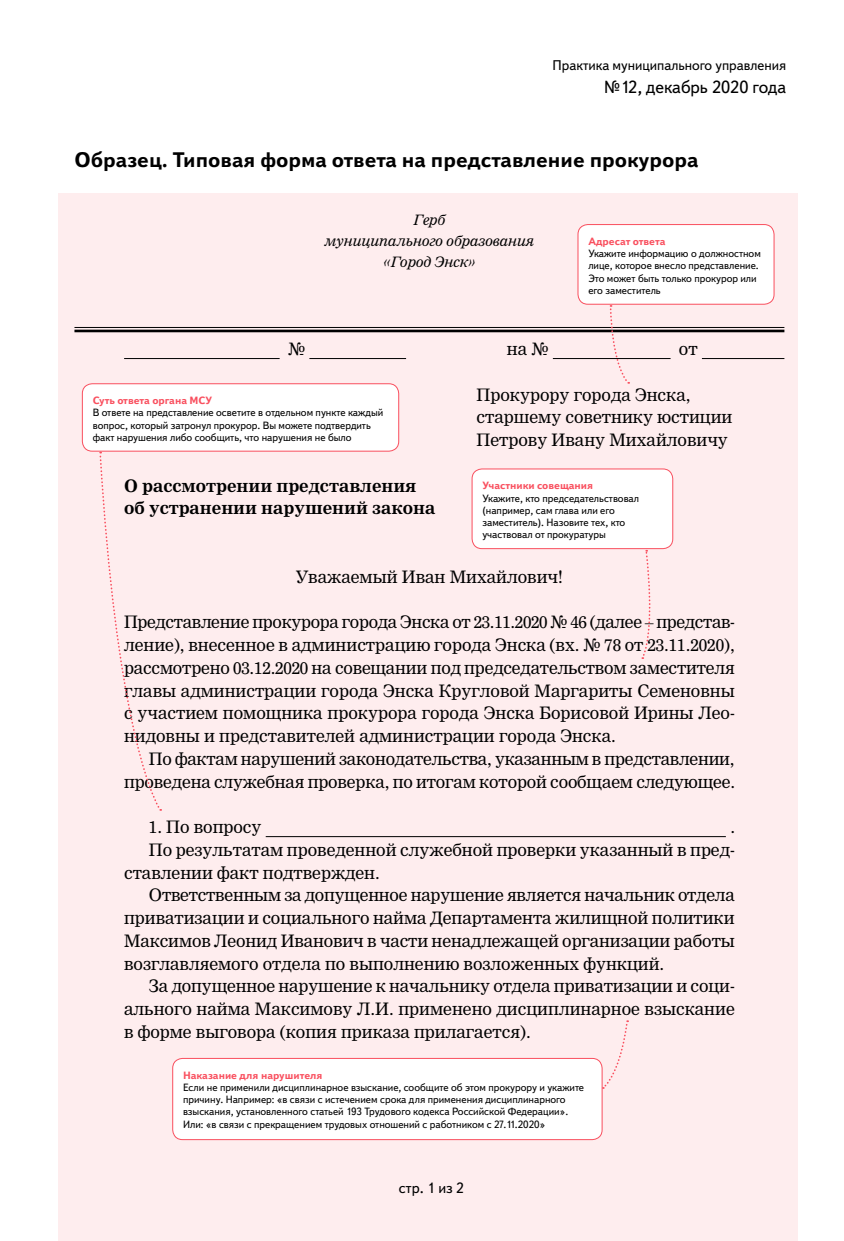
<style>
.page{position:relative;width:844px;height:1241px;background:#fff}
.page>*{position:absolute;margin:0;border:0;box-sizing:border-box;transform-origin:0 0}
.t1{font:700 21px "Textbook New";color:#000}
.t2{font:17.5px "Textbook New";color:#000}
.t3{font:16.8px/22.8px "Nimrod Cyr";color:#000}
.t4{font:700 16.8px/22.8px "Nimrod Cyr";color:#000}
.t5{font:14.88px "Textbook New";color:#000}
.t6{font:14px/21px "Nimrod Cyr MT Inclined";color:#000;text-align:center}
.t7{font:14px "Textbook New";color:#000}
.t8{font:10.5px/12.2px "Textbook New";color:#000}
.t9{font:700 10.5px "Textbook New";color:#f94f5e}
</style>
<div class="page">
<div style="left:58px;top:193px;width:739px;height:1047px;background:#feedee"></div>
<hr style="left:74px;top:327px;width:710px;height:1px;background:#000">
<hr style="left:74px;top:329px;width:710px;height:3px;background:#000">
<hr style="left:124px;top:358px;width:155px;height:1px;background:#000">
<hr style="left:309px;top:358px;width:97px;height:1px;background:#000">
<hr style="left:552px;top:358px;width:118px;height:1px;background:#000">
<hr style="left:701px;top:358px;width:83px;height:1px;background:#000">
<hr style="left:266px;top:836px;width:459px;height:1px;background:#000">
<div style="left:82px;top:383px;width:316px;height:68px;background:#fff;border-radius:10px"></div>
<div style="left:82px;top:383px;width:317px;height:68px;border:1px solid #f94f5e;border-radius:10px"></div>
<div style="left:578px;top:224px;width:195px;height:80px;background:#fff;border-radius:10px"></div>
<div style="left:577px;top:224px;width:197px;height:80px;border:1px solid #f94f5e;border-radius:10px"></div>
<svg style="left:602px;top:1020px;width:26px;height:68px"></svg>
<div style="left:472px;top:469px;width:200px;height:79px;background:#fff;border-radius:10px"></div>
<div style="left:471px;top:468px;width:202px;height:81px;border:1px solid #f94f5e;border-radius:10px"></div>
<div style="left:173px;top:1058px;width:429px;height:81px;background:#fff;border-radius:10px"></div>
<div style="left:172px;top:1057px;width:430px;height:82px;border:1px solid #f94f5e;border-radius:10px"></div>
<svg style="left:608px;top:305px;width:21px;height:78px"></svg>
<svg style="left:641px;top:550px;width:10px;height:109px"></svg>
<svg style="left:98px;top:451px;width:63px;height:359px"></svg>
<p class="t7" style="left:552px;top:57px;width:235px">Практика муниципального управления</p>
<p class="t2" style="left:603px;top:76px;width:184px">№12, декабрь 2020 года</p>
<p class="t1" style="left:74px;top:146px;width:625px">Образец. Типовая форма ответа на представление прокурора</p>
<p class="t6" style="left:324px;top:210px;width:211px">Герб<br>муниципального образования «Город Энск»</p>
<p class="t9" style="left:588px;top:235px;width:79px">Адресат ответа</p>
<p class="t8" style="left:588px;top:247px;width:174px">Укажите информацию о должностном лице, которое внесло представление.<br>Это может быть только прокурор или его заместитель</p>
<p class="t3" style="left:288px;top:337px;width:19px">№</p>
<p class="t3" style="left:507px;top:337px;width:43px">на №</p>
<p class="t3" style="left:678px;top:337px;width:20px">от</p>
<p class="t3" style="left:476px;top:383px;width:257px">Прокурору города Энска, старшему советнику юстиции<br>Петрову Ивану Михайловичу</p>
<p class="t4" style="left:124px;top:474px;width:312px">О рассмотрении представления об устранении нарушений закона</p>
<p class="t9" style="left:93px;top:394px;width:121px">Суть ответа органа МСУ</p>
<p class="t8" style="left:93px;top:406px;width:292px">В ответе на представление осветите в отдельном пункте каждый вопрос, который затронул прокурор. Вы можете подтвердить факт нарушения либо сообщить, что нарушения не было</p>
<p class="t9" style="left:482px;top:479px;width:112px">Участники совещания</p>
<p class="t8" style="left:482px;top:491px;width:158px">Укажите, кто председательствовал (например, сам глава или его заместитель). Назовите тех, кто участвовал от прокуратуры</p>
<p class="t3" style="left:296px;top:565px;width:268px">Уважаемый Иван Михайлович!</p>
<p class="t3" style="left:124px;top:610px;width:612px;text-align:justify">Представление прокурора города Энска от 23.11.2020 № 46 (далее – представ&shy;ление), внесенное в администрацию города Энска (вх. № 78 от 23.11.2020), рассмотрено 03.12.2020 на совещании под председательством заместителя главы администрации города Энска Кругловой Маргариты Семеновны с участием помощника прокурора города Энска Борисовой Ирины Лео&shy;нидовны и представителей администрации города Энска.</p>
<p class="t3" style="left:124px;top:747px;width:612px;text-align:right">По фактам нарушений законодательства, указанным в представлении, проведена служебная проверка, по итогам которой сообщаем следующее.</p>
<p class="t3" style="left:149px;top:815px;width:114px">1. По вопросу</p>
<p class="t3" style="left:730px;top:815px;width:6px">.</p>
<p class="t3" style="left:149px;top:838px;width:587px">По результатам проведенной служебной проверки указанный в пред-</p>
<p class="t3" style="left:124px;top:861px;width:257px">ставлении факт подтвержден.</p>
<p class="t3" style="left:149px;top:883px;width:587px">Ответственным за допущенное нарушение является начальник отдела</p>
<p class="t3" style="left:124px;top:906px;width:611px">приватизации и социального найма Департамента жилищной политики</p>
<p class="t3" style="left:124px;top:929px;width:612px">Максимов Леонид Иванович в части ненадлежащей организации работы</p>
<p class="t3" style="left:124px;top:952px;width:541px">возглавляемого отдела по выполнению возложенных функций.</p>
<p class="t3" style="left:149px;top:974px;width:587px">За допущенное нарушение к начальнику отдела приватизации и соци-</p>
<p class="t3" style="left:124px;top:997px;width:612px">ального найма Максимову Л.И. применено дисциплинарное взыскание</p>
<p class="t3" style="left:124px;top:1020px;width:408px">в форме выговора (копия приказа прилагается).</p>
<p class="t9" style="left:183px;top:1068px;width:141px">Наказание для нарушителя</p>
<p class="t8" style="left:183px;top:1080px;width:402px">Если не применили дисциплинарное взыскание, сообщите об этом прокурору и укажите причину. Например: «в связи с истечением срока для применения дисциплинарного взыскания, установленного статьей 193 Трудового кодекса Российской Федерации».<br>Или: «в связи с прекращением трудовых отношений с работником с 27.11.2020»</p>
<p class="t5" style="left:399px;top:1178px;width:67px">стр. 1 из 2</p>
</div>
